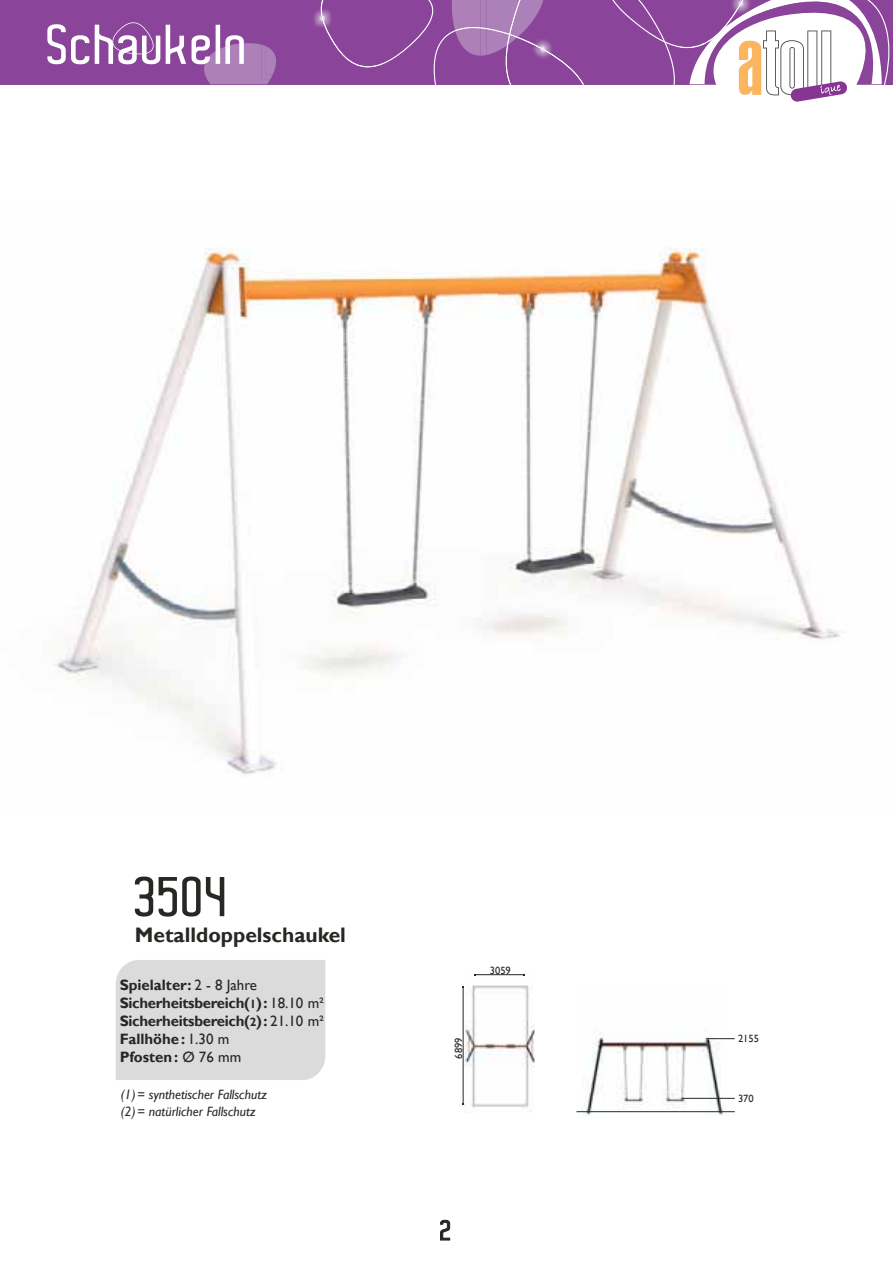
<style>
.page{position:relative;width:893px;height:1263px;background:#fff}
.page>*{position:absolute;margin:0;border:0;box-sizing:border-box;transform-origin:0 0}
.t1{font:600 54px "Aldo";color:#fff}
.t2{font:600 54px "Aldo";color:#272724}
.t3{font:700 21px "Gill Sans";color:#272724}
.t4{font:700 15px/18px "Gill Sans";letter-spacing:-.02em;color:#272724}
.t5{font:italic 13.5px "Gill Sans";color:#272724}
.t6{font:10.5px "Gill Sans";color:#272724}
.s1{font-weight:400}
.s2{font-size:12px}
</style>
<div class="page">
<div style="left:0;top:0;width:893px;height:84px;background:#8a4499"></div>
<svg style="left:204px;top:43px;width:66px;height:41px;background:#a879b4"></svg>
<svg style="left:112px;top:22px;width:42px;height:32px"></svg>
<img style="left:261px;top:45px;width:12px;height:34px">
<img style="left:266px;top:6px;width:55px;height:40px">
<img style="left:266px;top:46px;width:10px;height:29px">
<svg style="left:321px;top:0;width:568px;height:102px"></svg>
<div style="left:116px;top:960px;width:209px;height:120px;background:#dcdbdc"></div>
<img style="left:54px;top:247px;width:444px;height:527px">
<img style="left:498px;top:247px;width:342px;height:393px">
<img style="left:465px;top:975px;width:69px;height:133px">
<hr style="left:475px;top:974px;width:49px;height:1px;background:#272724">
<hr style="left:463px;top:987px;width:1px;height:117px;background:#272724">
<img style="left:583px;top:1030px;width:143px;height:85px">
<hr style="left:576px;top:1111px;width:159px;height:1px;background:#272724">
<svg style="left:706px;top:1038px;width:29px;height:1px"></svg>
<hr style="left:682px;top:1098px;width:53px;height:1px;background:#272724">
<h1 class="t1" style="left:47px;top:17px;width:203px">Schaukeln</h1>
<h1 class="t2" style="left:135px;top:869px;width:96px">3504</h1>
<h2 class="t3" style="left:135px;top:923px;width:213px">Metalldoppelschaukel</h2>
<p class="t4" style="left:120px;top:976px;width:206px">Spielalter: <span class="s1">2 - 8 Jahre<br></span>Sicherheitsbereich(<span class="s2">1</span>) : <span class="s1">18.10 m²<br></span>Sicherheitsbereich(<span class="s2">2</span>) : <span class="s1">21.10 m²<br></span>Fallhöhe : <span class="s1">1.30 m<br></span>Pfosten : <span class="s1">Ø 76 mm</span></p>
<p class="t6" style="left:453px;top:1058px;width:22px;rotate:-90deg">6899</p>
<p class="t6" style="left:490px;top:964px;width:22px">3059</p>
<p class="t6" style="left:738px;top:1032px;width:22px">2155</p>
<p class="t5" style="left:121px;top:1087px;width:148px">(1) = synthetischer Fallschutz</p>
<p class="t6" style="left:738px;top:1092px;width:17px">370</p>
<p class="t5" style="left:121px;top:1103px;width:137px">(2) = natürlicher Fallschutz</p>
</div>
